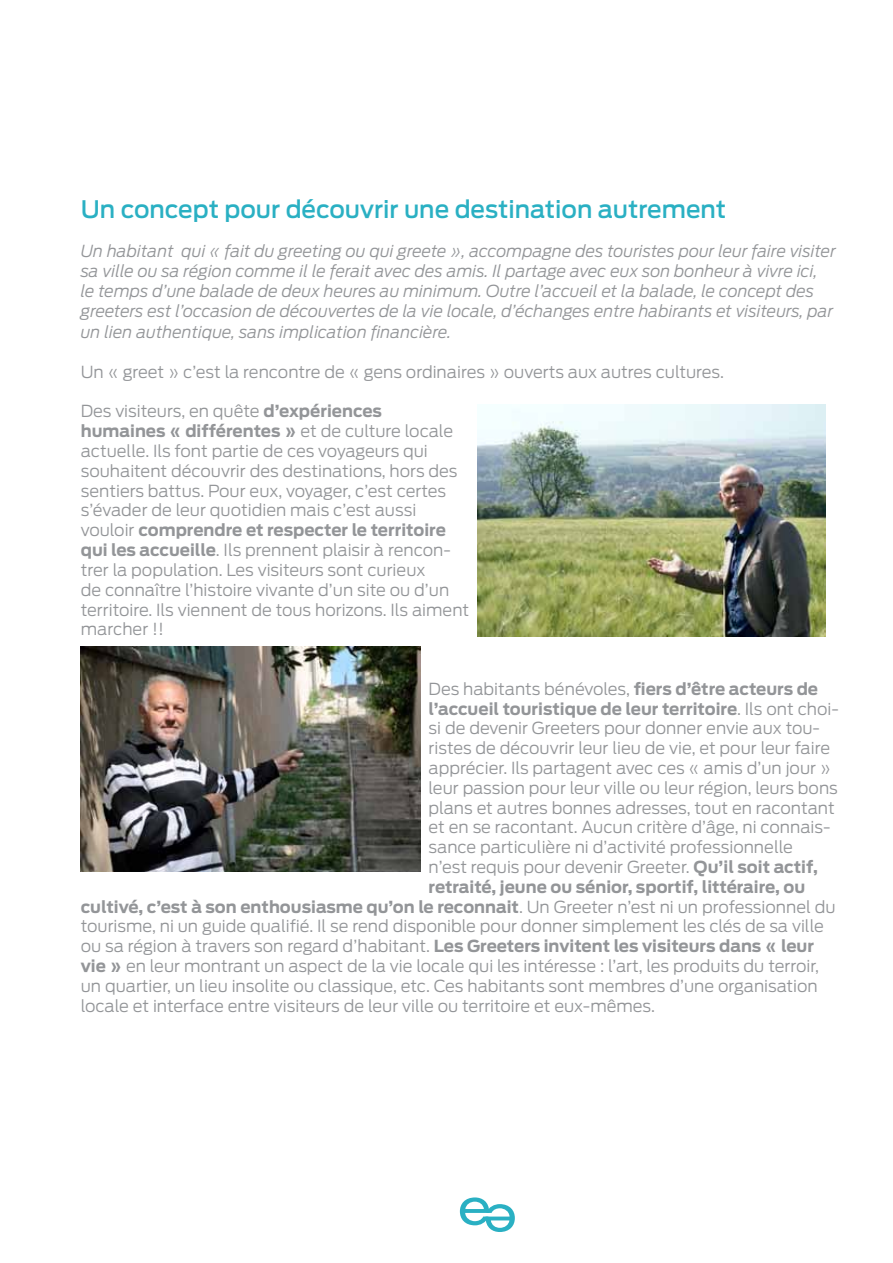
<style>
.page{position:relative;width:893px;height:1263px;background:#fff}
.page>*{position:absolute;margin:0;border:0;box-sizing:border-box;transform-origin:0 0}
.t1{font:500 24px "Antenna";color:#2ab0c3}
.t2{font:300 16.5px/19.8px "Antenna";color:#939598}
.t3{font:italic 300 16.5px/19.8px "Antenna";color:#939598}
.t4{font:700 16.5px "Antenna";color:#939598}
.s1{font-weight:700}
.s2{font-weight:300}
</style>
<div class="page">
<img style="left:81px;top:646px;width:339px;height:225px">
<img style="left:478px;top:405px;width:348px;height:231px">
<svg style="left:460px;top:1197px;width:55px;height:35px"></svg>
<h1 class="t1" style="left:81px;top:195px;width:647px">Un concept pour découvrir une destination autrement</h1>
<p class="t3" style="left:81px;top:241px;width:757px">Un habitant qui « fait du greeting ou qui greete », accompagne des touristes pour leur faire visiter sa ville ou sa région comme il le ferait avec des amis. Il partage avec eux son bonheur à vivre ici,<br>le temps d’une balade de deux heures au minimum. Outre l’accueil et la balade, le concept des greeters est l’occasion de découvertes de la vie locale, d’échanges entre habirants et visiteurs, par</p>
<p class="t3" style="left:81px;top:322px;width:372px">un lien authentique, sans implication financière.</p>
<p class="t2" style="left:81px;top:362px;width:645px">Un « greet » c’est la rencontre de « gens ordinaires » ouverts aux autres cultures.</p>
<p class="t2" style="left:81px;top:402px;width:390px">Des visiteurs, en quête <span class="s1">d’expériences humaines « différentes »</span> et de culture locale actuelle. Ils font partie de ces voyageurs qui souhaitent découvrir des destinations, hors des sentiers battus. Pour eux, voyager, c’est certes s’évader de leur quotidien mais c’est aussi vouloir <span class="s1">comprendre et respecter le territoire qui les accueille</span>. Ils prennent plaisir à rencon&shy;trer la population. Les visiteurs sont curieux<br>de connaître l’histoire vivante d’un site ou d’un territoire. Ils viennent de tous horizons. Ils aiment marcher !!</p>
<p class="t2" style="left:429px;top:679px;width:391px">Des habitants bénévoles, <span class="s1">fiers d’être acteurs de</span></p>
<p class="t4" style="left:429px;top:699px;width:412px">l’accueil touristique de leur territoire<span class="s2">. Ils ont choi-</span></p>
<p class="t2" style="left:429px;top:718px;width:393px">si de devenir Greeters pour donner envie aux tou-</p>
<p class="t2" style="left:429px;top:738px;width:403px">ristes de découvrir leur lieu de vie, et pour leur faire</p>
<p class="t2" style="left:429px;top:758px;width:404px">apprécier. Ils partagent avec ces « amis d’un jour »</p>
<p class="t2" style="left:429px;top:778px;width:411px">leur passion pour leur ville ou leur région, leurs bons</p>
<p class="t2" style="left:429px;top:798px;width:408px">plans et autres bonnes adresses, tout en racontant</p>
<p class="t2" style="left:429px;top:817px;width:404px">et en se racontant. Aucun critère d’âge, ni connais-</p>
<p class="t2" style="left:429px;top:837px;width:366px">sance particulière ni d’activité professionnelle</p>
<p class="t2" style="left:429px;top:857px;width:391px">n’est requis pour devenir Greeter. <span class="s1">Qu’il soit actif,</span></p>
<p class="t4" style="left:429px;top:877px;width:378px">retraité, jeune ou sénior, sportif, littéraire, ou</p>
<p class="t4" style="left:81px;top:897px;width:756px">cultivé, c’est à son enthousiasme qu’on le reconnait<span class="s2">. Un Greeter n’est ni un professionnel du</span></p>
<p class="t2" style="left:81px;top:916px;width:745px">tourisme, ni un guide qualifié. Il se rend disponible pour donner simplement les clés de sa ville</p>
<p class="t4" style="left:81px;top:936px;width:735px"><span class="s2">ou sa région à travers son regard d’habitant.</span> Les Greeters invitent les visiteurs dans « leur</p>
<p class="t2" style="left:81px;top:956px;width:740px"><span class="s1">vie »</span> en leur montrant un aspect de la vie locale qui les intéresse : l’art, les produits du terroir,</p>
<p class="t2" style="left:81px;top:976px;width:738px">un quartier, un lieu insolite ou classique, etc. Ces habitants sont membres d’une organisation</p>
<p class="t2" style="left:81px;top:996px;width:576px">locale et interface entre visiteurs de leur ville ou territoire et eux-mêmes.</p>
</div>
